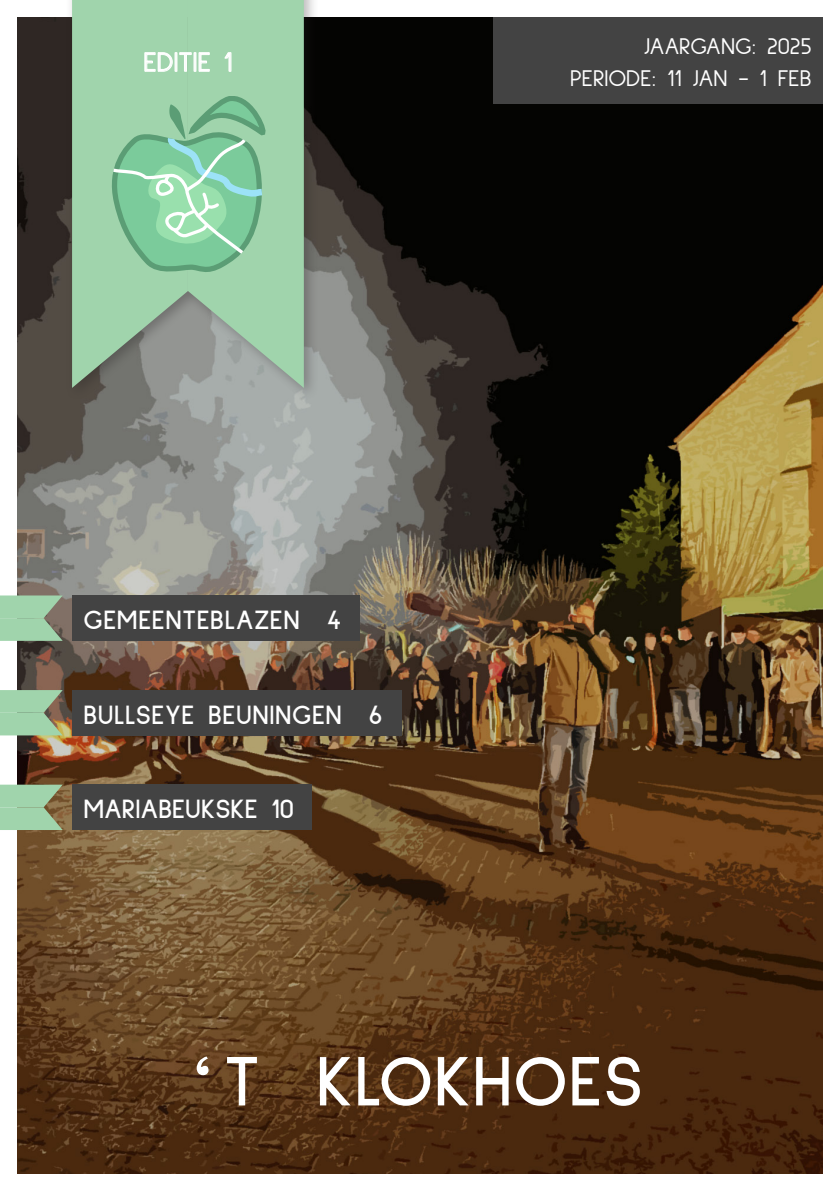
<style>
.page{position:relative;width:840px;height:1191px;background:#fff}
.page>*{position:absolute;margin:0;border:0;box-sizing:border-box;transform-origin:0 0}
.t1{font:700 78px "Gupter";color:#fff}
.t2{font:700 72.8px "Sulphur Point";letter-spacing:.015em;color:#fff}
.Titels{font:700 28px "Sulphur Point";letter-spacing:.02em;color:#fff}
.Titels-2{font:700 28px "Sulphur Point";color:#fff}
.t3{font:28px "Sulphur Point";letter-spacing:.01em;color:#fff}
.t4{font:24px "Sulphur Point";color:#fff}
</style>
<div class="page">
<img style="left:17px;top:17px;width:805px;height:1157px">
<div style="left:65px;top:0;width:254px;height:401px;background:#231f20;opacity:.31"></div>
<svg style="left:72px;top:0;width:116px;height:388px;fill:#a0d4ac"></svg>
<svg style="left:188px;top:0;width:116px;height:388px;fill:#a0d4ac"></svg>
<svg style="left:145px;top:52px;width:64px;height:19px"></svg>
<svg style="left:224px;top:52px;width:7px;height:19px"></svg>
<div style="left:493px;top:17px;width:329px;height:86px;background:#434343"></div>
<svg style="left:0;top:690px;width:63px;height:45px"></svg>
<div style="left:72px;top:690px;width:329px;height:46px;background:#434343"></div>
<svg style="left:0;top:784px;width:63px;height:46px"></svg>
<div style="left:72px;top:784px;width:240px;height:46px;background:#434343"></div>
<svg style="left:0;top:595px;width:63px;height:46px"></svg>
<div style="left:72px;top:595px;width:288px;height:46px;background:#434343"></div>
<svg style="left:108px;top:96px;width:162px;height:178px"></svg>
<p class="t3" style="left:143px;top:46px;width:90px">EDITIE 1</p>
<p class="t4" style="left:643px;top:32px;width:169px">JAARGANG: 2025</p>
<p class="t4" style="left:569px;top:64px;width:243px">PERIODE: 11 JAN - 1 FEB</p>
<p class="Titels" style="left:83px;top:604px;width:259px">GEMEENTEBLAZEN 4</p>
<p class="Titels" style="left:83px;top:699px;width:300px">BULLSEYE BEUNINGEN 6</p>
<p class="Titels-2" style="left:83px;top:793px;width:212px">MARIABEUKSKE 10</p>
<p class="t1" style="left:193px;top:1043px;width:20px">‘</p>
<p class="t2" style="left:224px;top:1040px;width:420px">T KLOKHOES</p>
</div>
